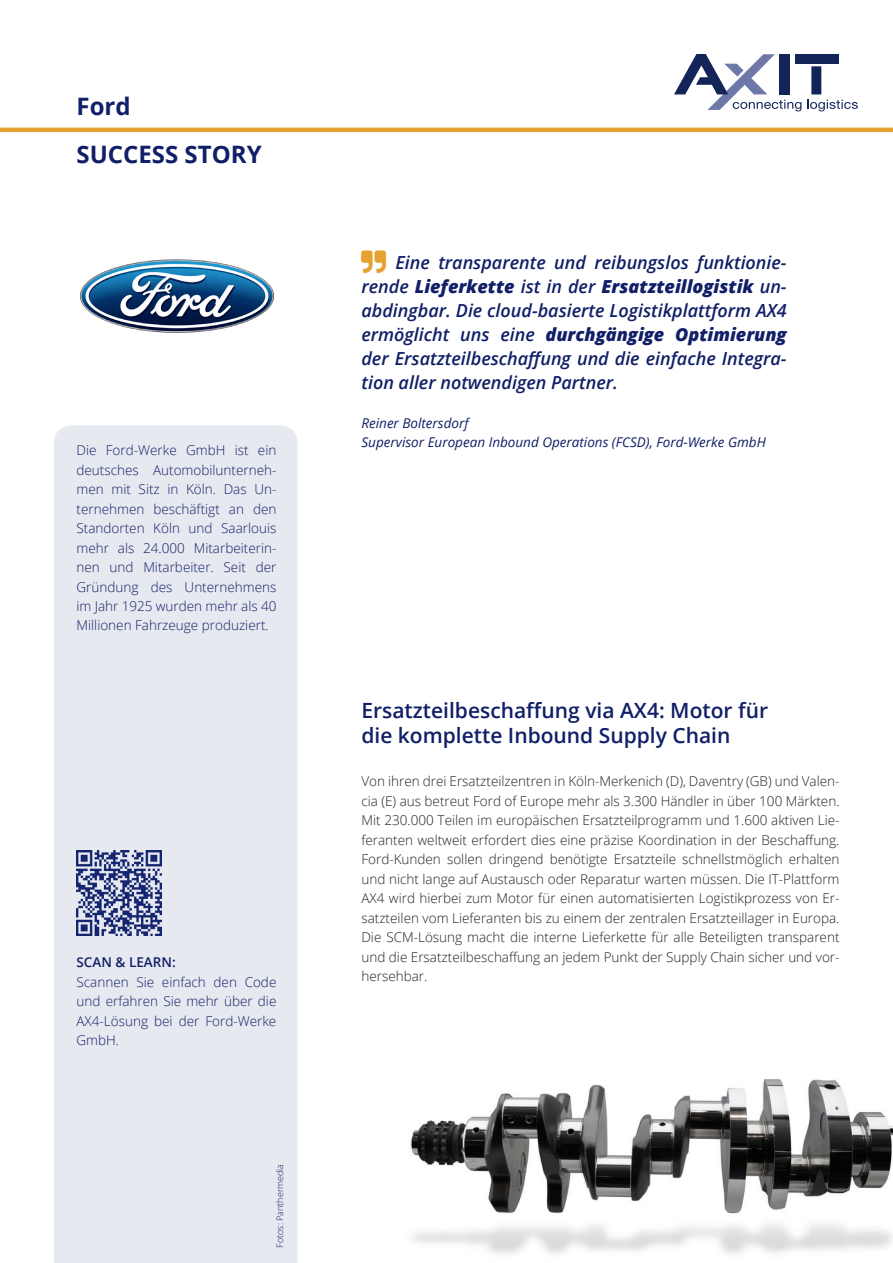
<style>
.page{position:relative;width:893px;height:1263px;background:#fff}
.page>*{position:absolute;margin:0;border:0;box-sizing:border-box;transform-origin:0 0}
.t1{font:700 24px "Open Sans";color:#101f67}
.t2{font:600 21px/25.5px "Open Sans";color:#101f67}
.t3{font:italic 600 18px/24px "Open Sans";color:#101f67;text-align:justify}
.t4{font:300 13.5px/19.5px "Open Sans";color:#231f20;text-align:justify}
.t5{font:300 13.5px/19.5px "Open Sans";color:#101f67;text-align:justify}
.t6{font:italic 13.5px/19.5px "Open Sans";color:#101f67}
.t7{font:600 13.5px "Open Sans";color:#101f67}
.t8{font:300 9px "Open Sans";color:#101f67}
.s1{font-weight:800}
</style>
<div class="page">
<div style="left:54px;top:425px;width:244px;height:838px;background:#e7e9f0"></div>
<img style="left:410px;top:1079px;width:483px;height:175px">
<div style="left:795px;top:54px;width:44px;height:10px;background:#132558"></div>
<div style="left:811px;top:66px;width:10px;height:28px;background:#132558"></div>
<svg style="left:807px;top:100px;width:51px;height:11px"></svg>
<svg style="left:674px;top:54px;width:127px;height:57px"></svg>
<hr style="left:0;top:128px;width:893px;height:4px;background:#e8a231">
<img style="left:360px;top:251px;width:27px;height:21px">
<img style="left:80px;top:259px;width:195px;height:74px">
<h1 class="t1" style="left:77px;top:90px;width:56px">Ford</h1>
<h1 class="t1" style="left:77px;top:137px;width:187px">SUCCESS STORY</h1>
<p class="t5" style="left:77px;top:440px;width:201px">Die Ford-Werke GmbH ist ein deutsches Automobilunterneh&shy;men mit Sitz in Köln. Das Un&shy;ternehmen beschäftigt an den Standorten Köln und Saarlouis mehr als 24.000 Mitarbeiterin&shy;nen und Mitarbeiter. Seit der Gründung des Unternehmens im Jahr 1925 wurden mehr als 40<br>Millionen Fahrzeuge produziert.</p>
<p class="t7" style="left:77px;top:953px;width:101px">SCAN &amp; LEARN:</p>
<p class="t5" style="left:77px;top:971px;width:201px">Scannen Sie einfach den Code und erfahren Sie mehr über die AX4-Lösung bei der Ford-Werke GmbH.</p>
<p class="t8" style="left:274px;top:1248px;width:85px;rotate:-90deg">Fotos: Panthermedia</p>
<p class="t3" style="left:361px;top:250px;width:427px;text-indent:34px">Eine transparente und reibungslos funktionie&shy;rende <span class="s1">Lieferkette</span> ist in der <span class="s1">Ersatzteillogistik</span> un&shy;abdingbar. Die cloud-basierte Logistikplattform AX4 ermöglicht uns eine <span class="s1">durchgängige Optimierung </span>der Ersatzteilbeschaffung und die einfache Integra&shy;tion aller notwendigen Partner.</p>
<p class="t6" style="left:361px;top:413px;width:406px">Reiner Boltersdorf<br>Supervisor European Inbound Operations (FCSD), Ford-Werke GmbH</p>
<h2 class="t2" style="left:361px;top:697px;width:408px">Ersatzteilbeschaffung via AX4: Motor für die komplette Inbound Supply Chain</h2>
<p class="t4" style="left:361px;top:771px;width:480px">Von ihren drei Ersatzteilzentren in Köln-Merkenich (D), Daventry (GB) und Valen&shy;cia (E) aus betreut Ford of Europe mehr als 3.300 Händler in über 100 Märkten.<br>Mit 230.000 Teilen im europäischen Ersatzteilprogramm und 1.600 aktiven Lie&shy;feranten weltweit erfordert dies eine präzise Koordination in der Beschaffung.<br>Ford-Kunden sollen dringend benötigte Ersatzteile schnellstmöglich erhalten und nicht lange auf Austausch oder Reparatur warten müssen. Die IT-Plattform AX4 wird hierbei zum Motor für einen automatisierten Logistikprozess von Er&shy;satzteilen vom Lieferanten bis zu einem der zentralen Ersatzteillager in Europa.<br>Die SCM-Lösung macht die interne Lieferkette für alle Beteiligten transparent und die Ersatzteilbeschaffung an jedem Punkt der Supply Chain sicher und vor&shy;hersehbar.</p>
</div>
